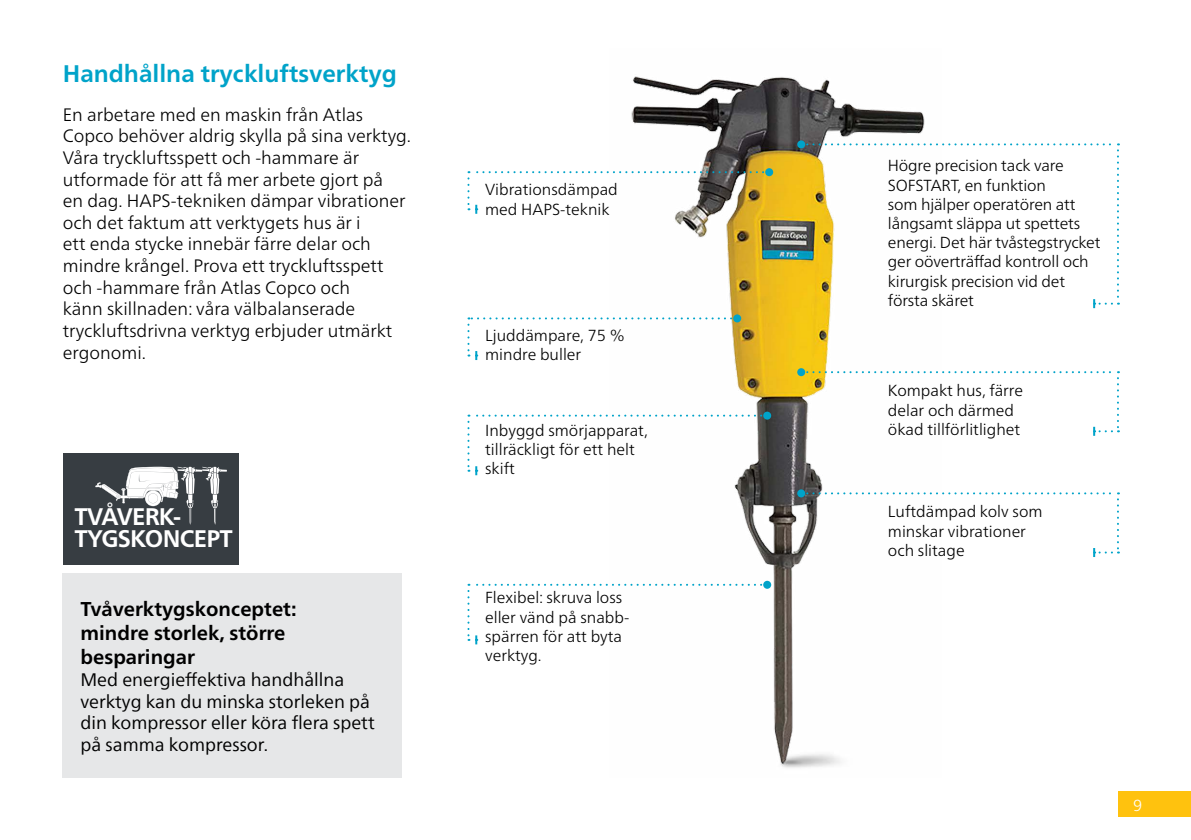
<style>
.page{position:relative;width:1191px;height:840px;background:#fff}
.page>*{position:absolute;margin:0;border:0;box-sizing:border-box;transform-origin:0 0}
.t1{font:700 24px "Neue Frutiger World";color:#00a3c9}
.t2{font:700 24px/22px "Neue Frutiger World";letter-spacing:-.03em;color:#fff}
.t3{font:700 20px/24px "Neue Frutiger World";color:#000}
.t4{font:300 18px/21.6px "Neue Frutiger World";color:#000}
.t5{font:18px/21.6px "Neue Frutiger World";color:#000}
.t6{font:300 16px/19.2px "Neue Frutiger World";color:#000}
.t7{font:300 16px "Neue Frutiger World";color:#fff}
</style>
<div class="page">
<img style="left:631px;top:76px;width:294px;height:692px">
<div style="left:63px;top:452px;width:176px;height:112px;background:#373d42"></div>
<div style="left:1119px;top:791px;width:72px;height:25px;background:#ffc20e"></div>
<div style="left:797px;top:489px;width:8px;height:8px;background:#00a3c9;border-radius:50%"></div>
<svg style="left:801px;top:492px;width:318px;height:64px"></svg>
<div style="left:765px;top:168px;width:8px;height:8px;background:#00a3c9;border-radius:50%"></div>
<svg style="left:467px;top:171px;width:296px;height:43px"></svg>
<div style="left:733px;top:314px;width:8px;height:8px;background:#00a3c9;border-radius:50%"></div>
<svg style="left:467px;top:317px;width:264px;height:43px"></svg>
<div style="left:763px;top:580px;width:8px;height:8px;background:#00a3c9;border-radius:50%"></div>
<svg style="left:467px;top:583px;width:294px;height:61px"></svg>
<div style="left:763px;top:411px;width:8px;height:8px;background:#00a3c9;border-radius:50%"></div>
<svg style="left:467px;top:414px;width:294px;height:61px"></svg>
<div style="left:797px;top:368px;width:8px;height:8px;background:#00a3c9;border-radius:50%"></div>
<svg style="left:801px;top:371px;width:318px;height:64px"></svg>
<div style="left:797px;top:140px;width:8px;height:8px;background:#00a3c9;border-radius:50%"></div>
<svg style="left:801px;top:143px;width:318px;height:165px"></svg>
<div style="left:63px;top:573px;width:339px;height:204px;background:#e6e7e8"></div>
<svg style="left:95px;top:466px;width:132px;height:58px"></svg>
<h1 class="t1" style="left:63px;top:52px;width:336px">Handhållna tryckluftsverktyg</h1>
<p class="t4" style="left:63px;top:104px;width:350px">En arbetare med en maskin från Atlas Copco behöver aldrig skylla på sina verktyg.<br>Våra tryckluftsspett och -hammare är utformade för att få mer arbete gjort på<br>en dag. HAPS-tekniken dämpar vibrationer och det faktum att verktygets hus är i<br>ett enda stycke innebär färre delar och mindre krångel. Prova ett tryckluftsspett och -hammare från Atlas Copco och<br>känn skillnaden: våra välbalanserade tryckluftsdrivna verktyg erbjuder utmärkt ergonomi.</p>
<h1 class="t2" style="left:74px;top:504px;width:160px">TVÅVERK-<br>TYGSKONCEPT</h1>
<p class="t3" style="left:80px;top:596px;width:218px">Tvåverktygskonceptet: mindre storlek, större besparingar</p>
<p class="t5" style="left:80px;top:668px;width:296px">Med energieffektiva handhållna verktyg kan du minska storleken på din kompressor eller köra flera spett på samma kompressor.</p>
<p class="t6" style="left:485px;top:180px;width:134px">Vibrationsdämpad med HAPS-teknik</p>
<p class="t6" style="left:485px;top:325px;width:141px">Ljuddämpare, 75 % mindre buller</p>
<p class="t6" style="left:888px;top:156px;width:214px">Högre precision tack vare<br>SOFSTART, en funktion<br>som hjälper operatören att långsamt släppa ut spettets energi. Det här tvåstegstrycket ger oöverträffad kontroll och kirurgisk precision vid det första skäret</p>
<p class="t6" style="left:888px;top:381px;width:137px">Kompakt hus, färre delar och därmed</p>
<p class="t6" style="left:485px;top:420px;width:164px">Inbyggd smörjapparat,</p>
<p class="t6" style="left:888px;top:419px;width:134px">ökad tillförlitlighet</p>
<p class="t6" style="left:485px;top:440px;width:151px">tillräckligt för ett helt skift</p>
<p class="t6" style="left:888px;top:502px;width:156px">Luftdämpad kolv som minskar vibrationer och slitage</p>
<p class="t6" style="left:485px;top:588px;width:146px">Flexibel: skruva loss eller vänd på snabb&shy;spärren för att byta verktyg.</p>
<p class="t7" style="left:1133px;top:792px;width:11px">9</p>
</div>
